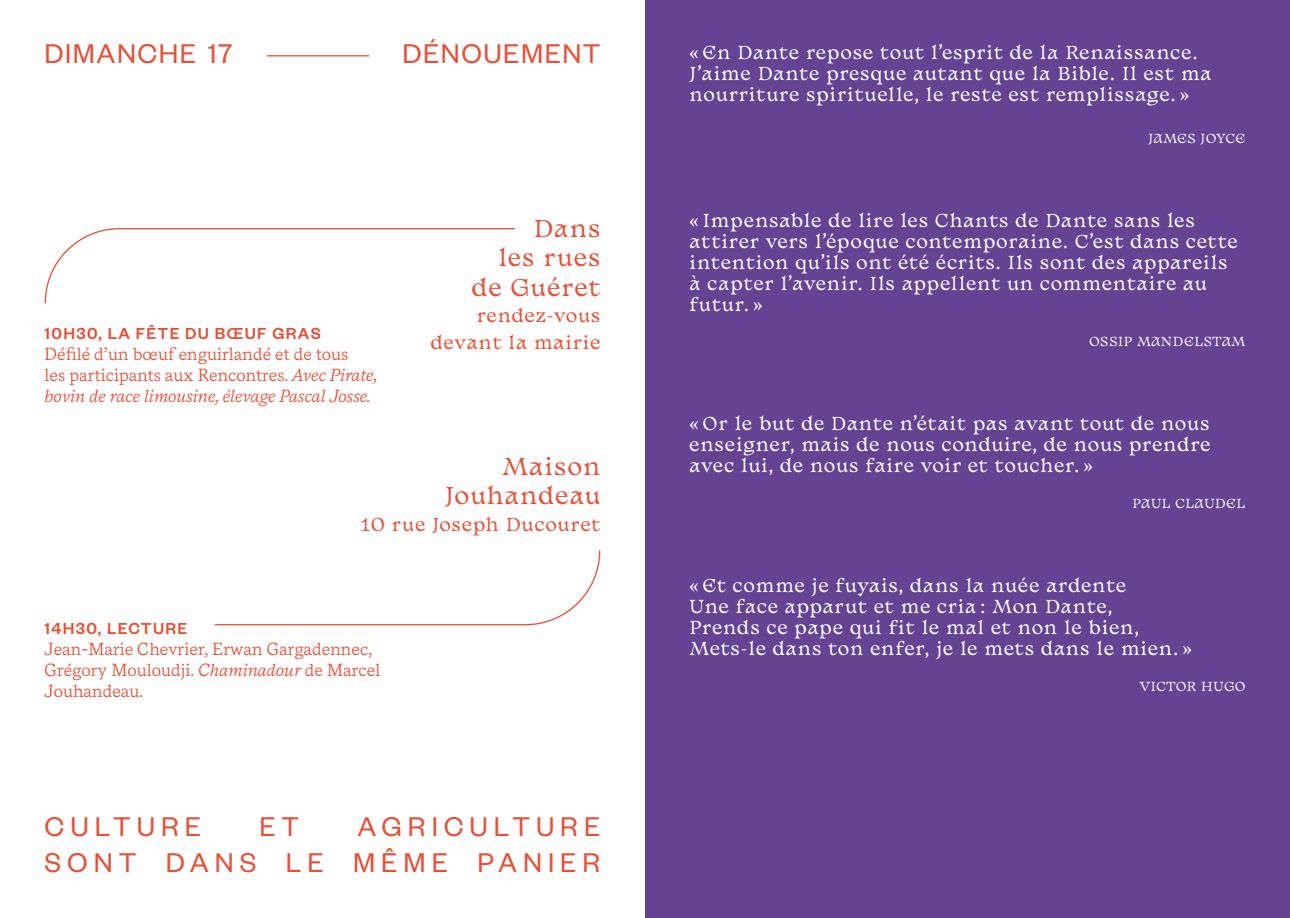
<style>
.page{position:relative;width:1290px;height:918px;background:#fff}
.page>*{position:absolute;margin:0;border:0;box-sizing:border-box;transform-origin:0 0}
.t1{font:29.75px/35.7px "Founders Grotesk";letter-spacing:.2em;color:#e84f37;text-align:right}
.t2{font:29.75px "Founders Grotesk";letter-spacing:.05em;color:#e84f37}
.t3{font:22.75px/29.8px "Basteleur Moonlight";letter-spacing:.05em;color:#e84f37;text-align:right}
.t4{font:17.5px/21px "Basteleur Moonlight";letter-spacing:.05em;color:#fff}
.t5{font:17.5px/21px "Messina Serif";color:#e84f37}
.t6{font:17.5px/26.2px "Basteleur Moonlight";letter-spacing:.05em;color:#e84f37;text-align:right}
.t7{font:500 17.5px "Founders Grotesk";letter-spacing:.075em;color:#e84f37}
.t8{font:12.25px "Basteleur Moonlight";letter-spacing:.05em;color:#fff}
.s1{font-style:italic}
</style>
<div class="page">
<hr style="left:267px;top:55px;width:102px;height:1px;background:#e84f37">
<svg style="left:44px;top:228px;width:471px;height:75px"></svg>
<svg style="left:215px;top:550px;width:386px;height:76px"></svg>
<div style="left:645px;top:0;width:645px;height:918px;background:#644393"></div>
<h1 class="t2" style="left:45px;top:36px;width:189px">DIMANCHE 17</h1>
<h1 class="t2" style="left:402px;top:36px;width:199px">DÉNOUEMENT</h1>
<p class="t7" style="left:45px;top:322px;width:278px">10H30, LA FÊTE DU BŒUF GRAS</p>
<p class="t5" style="left:45px;top:342px;width:335px">Défilé d’un bœuf enguirlandé et de tous<br>les participants aux Rencontres. <span class="s1">Avec Pirate, bovin de race limousine, élevage Pascal Josse.</span></p>
<h2 class="t3" style="left:472px;top:212px;width:130px">Dans<br>les rues de Guéret</h2>
<p class="t6" style="left:431px;top:302px;width:171px">rendez-vous devant la mairie</p>
<h2 class="t3" style="left:445px;top:450px;width:157px">Maison<br>Jouhandeau</h2>
<p class="t6" style="left:361px;top:510px;width:241px">10 rue Joseph Ducouret</p>
<p class="t7" style="left:45px;top:617px;width:144px">14H30, LECTURE</p>
<p class="t5" style="left:45px;top:638px;width:337px">Jean-Marie Chevrier, Erwan Gargadennec,<br>Grégory Mouloudji. <span class="s1">Chaminadour</span> de Marcel<br>Jouhandeau.</p>
<h1 class="t1" style="left:45px;top:807px;width:557px">AGRICULTURE<br>SONT DANS LE MÊME PANIER</h1>
<h1 class="t1" style="left:45px;top:807px;width:158px">CULTURE</h1>
<h1 class="t1" style="left:259px;top:807px;width:41px">ET</h1>
<p class="t4" style="left:690px;top:41px;width:523px">« En Dante repose tout l’esprit de la Renaissance.<br>J’aime Dante presque autant que la Bible. Il est ma nourriture spirituelle, le reste est remplissage. »</p>
<p class="t8" style="left:1148px;top:128px;width:98px">JAMES JOYCE</p>
<p class="t4" style="left:690px;top:209px;width:550px">« Impensable de lire les Chants de Dante sans les attirer vers l’époque contemporaine. C’est dans cette intention qu’ils ont été écrits. Ils sont des appareils à capter l’avenir. Ils appellent un commentaire au futur. »</p>
<p class="t8" style="left:1089px;top:332px;width:157px">OSSIP MANDELSTAM</p>
<p class="t4" style="left:690px;top:413px;width:522px;text-align:justify">« Or le but de Dante n’était pas avant tout de nous enseigner, mais de nous conduire, de nous prendre avec lui, de nous faire voir et toucher. »</p>
<p class="t8" style="left:1132px;top:494px;width:114px">PAUL CLAUDEL</p>
<p class="t4" style="left:690px;top:574px;width:504px">« Et comme je fuyais, dans la nuée ardente<br>Une face apparut et me cria : Mon Dante,<br>Prends ce pape qui fit le mal et non le bien, Mets-le dans ton enfer, je le mets dans le mien. »</p>
<p class="t8" style="left:1140px;top:677px;width:107px">VICTOR HUGO</p>
</div>
